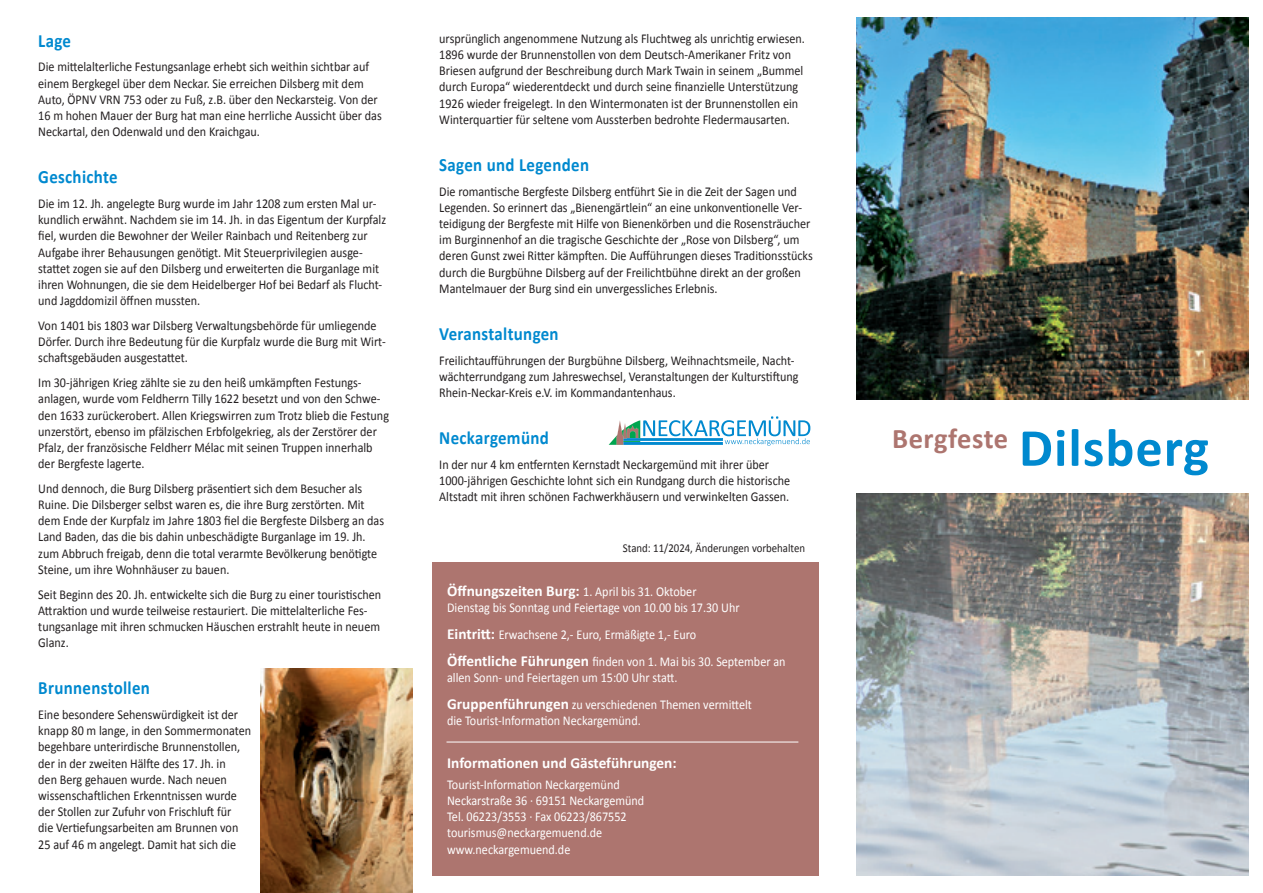
<style>
.page{position:relative;width:1263px;height:893px;background:#fff}
.page>*{position:absolute;margin:0;border:0;box-sizing:border-box;transform-origin:0 0}
.t1{font:700 54px "Calibri";letter-spacing:.02em;color:#0089cf}
.t2{font:700 28.5px "Calibri";letter-spacing:.015em;color:#ad756f}
.Absatzformat_1{font:700 18.75px "Calibri";letter-spacing:.02em;color:#0089cf;scale:.9 1}
.t3{font:700 15.3px "Calibri";color:#fff}
.Absatzformat_1-2{font:13.5px/16.2px "Calibri";color:#231f20;scale:.9 1}
.t4{font:13.5px/16.2px "Calibri";color:#fff;scale:.9 1}
.t5{font:12px "Calibri";color:#231f20;scale:.9 1}
.s1{font-weight:700;font-size:15.3px}
</style>
<div class="page">
<div style="left:432px;top:562px;width:387px;height:314px;background:#ad756f"></div>
<img style="left:857px;top:17px;width:391px;height:383px">
<img style="left:857px;top:493px;width:391px;height:383px">
<hr style="left:446px;top:742px;width:352px;height:1px;background:#fff">
<img style="left:260px;top:668px;width:152px;height:225px">
<svg style="left:609px;top:416px;width:201px;height:30px"></svg>
<p class="Absatzformat_1" style="left:38px;top:27px;width:38px">Lage</p>
<p class="Absatzformat_1-2" style="left:38px;top:58px;width:383px">Die mittelalterliche Festungsanlage erhebt sich weithin sichtbar auf einem Bergkegel über dem Neckar. Sie erreichen Dilsberg mit dem Auto, ÖPNV VRN 753 oder zu Fuß, z.B. über den Neckarsteig. Von der 16 m hohen Mauer der Burg hat man eine herrliche Aussicht über das Neckartal, den Odenwald und den Kraichgau.</p>
<p class="Absatzformat_1" style="left:38px;top:164px;width:90px">Geschichte</p>
<p class="Absatzformat_1-2" style="left:38px;top:195px;width:388px">Die im 12. Jh. angelegte Burg wurde im Jahr 1208 zum ersten Mal ur&shy;kundlich erwähnt. Nachdem sie im 14. Jh. in das Eigentum der Kurpfalz fiel, wurden die Bewohner der Weiler Rainbach und Reitenberg zur Aufgabe ihrer Behausungen genötigt. Mit Steuerprivilegien ausge&shy;stattet zogen sie auf den Dilsberg und erweiterten die Burganlage mit ihren Wohnungen, die sie dem Heidelberger Hof bei Bedarf als Flucht&shy;und Jagddomizil öffnen mussten.</p>
<p class="Absatzformat_1-2" style="left:38px;top:317px;width:388px">Von 1401 bis 1803 war Dilsberg Verwaltungsbehörde für umliegende<br>Dörfer. Durch ihre Bedeutung für die Kurpfalz wurde die Burg mit Wirt&shy;schaftsgebäuden ausgestattet.</p>
<p class="Absatzformat_1-2" style="left:38px;top:374px;width:391px">Im 30-jährigen Krieg zählte sie zu den heiß umkämpften Festungs&shy;anlagen, wurde vom Feldherrn Tilly 1622 besetzt und von den Schwe&shy;den 1633 zurückerobert. Allen Kriegswirren zum Trotz blieb die Festung unzerstört, ebenso im pfälzischen Erbfolgekrieg, als der Zerstörer der Pfalz, der französische Feldherr Mélac mit seinen Truppen innerhalb der Bergfeste lagerte.</p>
<p class="Absatzformat_1-2" style="left:38px;top:480px;width:386px">Und dennoch, die Burg Dilsberg präsentiert sich dem Besucher als Ruine. Die Dilsberger selbst waren es, die ihre Burg zerstörten. Mit dem Ende der Kurpfalz im Jahre 1803 fiel die Bergfeste Dilsberg an das Land Baden, das die bis dahin unbeschädigte Burganlage im 19. Jh. zum Abbruch freigab, denn die total verarmte Bevölkerung benötigte Steine, um ihre Wohnhäuser zu bauen.</p>
<p class="Absatzformat_1-2" style="left:38px;top:586px;width:383px">Seit Beginn des 20. Jh. entwickelte sich die Burg zu einer touristischen Attraktion und wurde teilweise restauriert. Die mittelalterliche Fes&shy;tungsanlage mit ihren schmucken Häuschen erstrahlt heute in neuem Glanz.</p>
<p class="Absatzformat_1" style="left:38px;top:675px;width:126px">Brunnenstollen</p>
<p class="Absatzformat_1-2" style="left:38px;top:706px;width:238px">Eine besondere Sehenswürdigkeit ist der knapp 80 m lange, in den Sommermonaten begehbare unterirdische Brunnenstollen, der in der zweiten Hälfte des 17. Jh. in<br>den Berg gehauen wurde. Nach neuen wissenschaftlichen Erkenntnissen wurde der Stollen zur Zufuhr von Frischluft für<br>die Vertiefungsarbeiten am Brunnen von 25 auf 46 m angelegt. Damit hat sich die</p>
<p class="Absatzformat_1-2" style="left:439px;top:30px;width:408px">ursprünglich angenommene Nutzung als Fluchtweg als unrichtig erwiesen.<br>1896 wurde der Brunnenstollen von dem Deutsch-Amerikaner Fritz von Briesen aufgrund der Beschreibung durch Mark Twain in seinem „Bummel durch Europa“ wiederentdeckt und durch seine finanzielle Unterstützung 1926 wieder freigelegt. In den Wintermonaten ist der Brunnenstollen ein Winterquartier für seltene vom Aussterben bedrohte Fledermausarten.</p>
<p class="Absatzformat_1" style="left:439px;top:151px;width:168px">Sagen und Legenden</p>
<p class="Absatzformat_1-2" style="left:439px;top:183px;width:416px">Die romantische Bergfeste Dilsberg entführt Sie in die Zeit der Sagen und Legenden. So erinnert das „Bienengärtlein“ an eine unkonventionelle Ver&shy;teidigung der Bergfeste mit Hilfe von Bienenkörben und die Rosensträucher im Burginnenhof an die tragische Geschichte der „Rose von Dilsberg“, um deren Gunst zwei Ritter kämpften. Die Aufführungen dieses Traditionsstücks durch die Burgbühne Dilsberg auf der Freilichtbühne direkt an der großen Mantelmauer der Burg sind ein unvergessliches Erlebnis.</p>
<p class="Absatzformat_1" style="left:439px;top:321px;width:134px">Veranstaltungen</p>
<p class="Absatzformat_1-2" style="left:439px;top:352px;width:401px">Freilichtaufführungen der Burgbühne Dilsberg, Weihnachtsmeile, Nacht&shy;wächterrundgang zum Jahreswechsel, Veranstaltungen der Kulturstiftung<br>Rhein-Neckar-Kreis e.V. im Kommandantenhaus.</p>
<p class="Absatzformat_1" style="left:439px;top:425px;width:123px">Neckargemünd</p>
<p class="Absatzformat_1-2" style="left:439px;top:456px;width:391px">In der nur 4 km entfernten Kernstadt Neckargemünd mit ihrer über<br>1000-jährigen Geschichte lohnt sich ein Rundgang durch die historische<br>Altstadt mit ihren schönen Fachwerkhäusern und verwinkelten Gassen.</p>
<p class="t5" style="left:623px;top:540px;width:204px">Stand: 11/2024, Änderungen vorbehalten</p>
<p class="t4" style="left:447px;top:583px;width:326px"><span class="s1">Öffnungszeiten Burg:</span> 1. April bis 31. Oktober<br>Dienstag bis Sonntag und Feiertage von 10.00 bis 17.30 Uhr</p>
<p class="t4" style="left:447px;top:626px;width:278px"><span class="s1">Eintritt:</span> Erwachsene 2,- Euro, Ermäßigte 1,- Euro</p>
<p class="t4" style="left:447px;top:653px;width:378px"><span class="s1">Öffentliche Führungen</span> finden von 1. Mai bis 30. September an allen Sonn- und Feiertagen um 15:00 Uhr statt.</p>
<p class="t4" style="left:447px;top:696px;width:340px"><span class="s1">Gruppenführungen</span> zu verschiedenen Themen vermittelt die Tourist-Information Neckargemünd.</p>
<p class="t3" style="left:447px;top:752px;width:231px">Informationen und Gästeführungen:</p>
<p class="t4" style="left:447px;top:776px;width:220px">Tourist-Information Neckargemünd<br>Neckarstraße 36 · 69151 Neckargemünd</p>
<p class="t4" style="left:447px;top:808px;width:201px">Tel. 06223/3553 · Fax 06223/867552</p>
<p class="t4" style="left:447px;top:824px;width:174px">tourismus@neckargemuend.de</p>
<p class="t4" style="left:447px;top:841px;width:138px">www.neckargemuend.de</p>
<p class="t2" style="left:892px;top:418px;width:117px">Bergfeste</p>
<p class="t1" style="left:1019px;top:410px;width:192px">Dilsberg</p>
</div>
